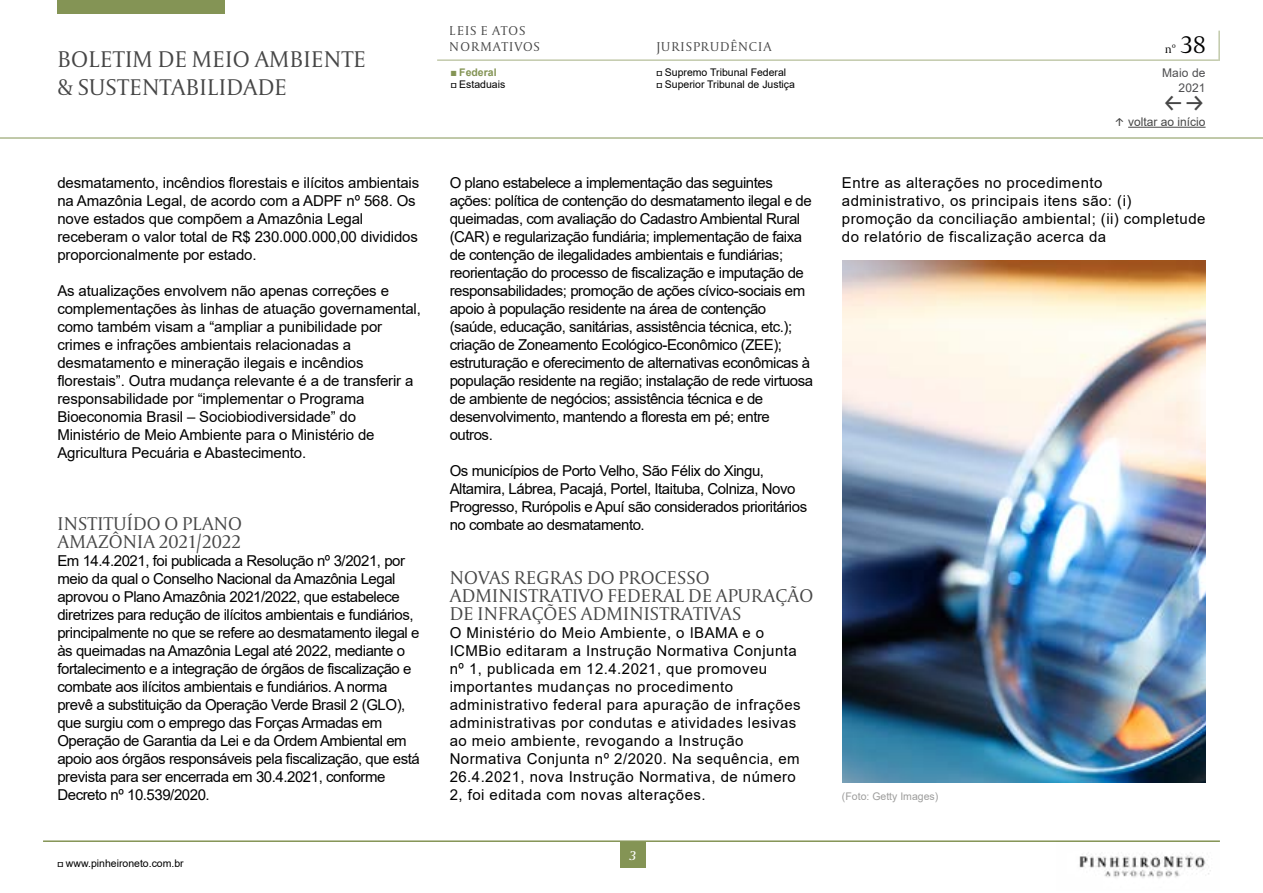
<style>
.page{position:relative;width:1263px;height:893px;background:#fff}
.page>*{position:absolute;margin:0;border:0;box-sizing:border-box;transform-origin:0 0}
.t1{font:300 24px/28.8px "Capitolium 2";letter-spacing:.01em;color:#464646}
.t2{font:24px "Fira Sans";color:#464646}
.t3{font:300 19.5px/18px "Capitolium 2";letter-spacing:.01em;color:#464646}
.t4{font:italic 18px "Capitolium 2";color:#fff}
.t5{font:15px/18px "Arial";letter-spacing:-.03em;color:#000}
.t6{font:15px/18px "Arial";letter-spacing:-.01em;color:#000}
.t7{font:15px/18px "Arial";letter-spacing:.03em;color:#000}
.t8{font:300 13.5px/16.2px "Capitolium 2";letter-spacing:.07em;color:#464646}
.t9{font:12px "Arial";color:#464646}
.t10{font:12px/15px "Arial";letter-spacing:.01em;color:#4e4e50;text-align:right}
.t11{font:300 12px "Capitolium 2";color:#000}
.t12{font:10.5px/12.6px "Arial";color:#000}
.t13{font:10.5px "Arial";color:#9d9d9c}
.s1{font-family:"Tisa Pro"}
.s2{font-family:"Tisa Pro";font-weight:700;color:#849455}
.s3{font-weight:700;color:#849455}
.s4{font-size:25.5px}
.s5{font-family:"Fira Sans"}
</style>
<div class="page">
<hr style="left:1128px;top:127px;width:77px;height:1px;background:#464646">
<div style="left:620px;top:842px;width:26px;height:25px;background:#849455"></div>
<hr style="left:437px;top:59px;width:781px;height:2px;background:#849455">
<hr style="left:1218px;top:31px;width:2px;height:30px;background:#849455">
<div style="left:57px;top:0;width:168px;height:13px;background:#849455"></div>
<hr style="left:43px;top:840px;width:1177px;height:2px;background:#849455">
<img style="left:1079px;top:841px;width:141px;height:37px">
<hr style="left:0;top:138px;width:1263px;height:1px;background:#849455">
<img style="left:842px;top:260px;width:363px;height:522px">
<h1 class="t1" style="left:57px;top:44px;width:310px">BOLETIM DE MEIO AMBIENTE &amp; SUSTENTABILIDADE</h1>
<p class="t6" style="left:57px;top:174px;width:363px">desmatamento, incêndios florestais e ilícitos ambientais na Amazônia Legal, de acordo com a ADPF nº 568. Os nove estados que compõem a Amazônia Legal receberam o valor total de R$ 230.000.000,00 divididos proporcionalmente por estado.</p>
<p class="t6" style="left:57px;top:282px;width:365px">As atualizações envolvem não apenas correções e complementações às linhas de atuação governamental, como também visam a “ampliar a punibilidade por crimes e infrações ambientais relacionadas a desmatamento e mineração ilegais e incêndios florestais”. Outra mudança relevante é a de transferir a responsabilidade por “implementar o Programa Bioeconomia Brasil – Sociobiodiversidade” do Ministério de Meio Ambiente para o Ministério de Agricultura Pecuária e Abastecimento.</p>
<h2 class="t3" style="left:58px;top:514px;width:186px">INSTITUÍDO O PLANO<br>AMAZÔNIA 2021/2022</h2>
<p class="t5" style="left:57px;top:552px;width:364px">Em 14.4.2021, foi publicada a Resolução nº 3/2021, por meio da qual o Conselho Nacional da Amazônia Legal aprovou o Plano Amazônia 2021/2022, que estabelece diretrizes para redução de ilícitos ambientais e fundiários, principalmente no que se refere ao desmatamento ilegal e às queimadas na Amazônia Legal até 2022, mediante o fortalecimento e a integração de órgãos de fiscalização e combate aos ilícitos ambientais e fundiários. A norma prevê a substituição da Operação Verde Brasil 2 (GLO), que surgiu com o emprego das Forças Armadas em Operação de Garantia da Lei e da Ordem Ambiental em apoio aos órgãos responsáveis pela fiscalização, que está prevista para ser encerrada em 30.4.2021, conforme Decreto nº 10.539/2020.</p>
<p class="t12" style="left:57px;top:857px;width:128px"><span class="s1">▫</span> www.pinheironeto.com.br</p>
<p class="t8" style="left:450px;top:22px;width:92px">LEIS E ATOS<br>NORMATIVOS</p>
<p class="t12" style="left:451px;top:65px;width:56px"><span class="s2">▪</span> <span class="s3">Federal<br></span><span class="s1">▫</span> Estaduais</p>
<p class="t8" style="left:656px;top:38px;width:116px">JURISPRUDÊNCIA</p>
<p class="t12" style="left:656px;top:65px;width:140px"><span class="s1">▫</span> Supremo Tribunal Federal<br><span class="s1">▫</span> Superior Tribunal de Justiça</p>
<p class="t5" style="left:450px;top:174px;width:365px">O plano estabelece a implementação das seguintes ações: política de contenção do desmatamento ilegal e de queimadas, com avaliação do Cadastro Ambiental Rural (CAR) e regularização fundiária; implementação de faixa de contenção de ilegalidades ambientais e fundiárias; reorientação do processo de fiscalização e imputação de responsabilidades; promoção de ações cívico-sociais em apoio à população residente na área de contenção (saúde, educação, sanitárias, assistência técnica, etc.); criação de Zoneamento Ecológico-Econômico (ZEE); estruturação e oferecimento de alternativas econômicas à população residente na região; instalação de rede virtuosa de ambiente de negócios; assistência técnica e de desenvolvimento, mantendo a floresta em pé; entre outros.</p>
<p class="t5" style="left:450px;top:462px;width:359px">Os municípios de Porto Velho, São Félix do Xingu, Altamira, Lábrea, Pacajá, Portel, Itaituba, Colniza, Novo Progresso, Rurópolis e Apuí são considerados prioritários no combate ao desmatamento.</p>
<h2 class="t3" style="left:450px;top:568px;width:365px">NOVAS REGRAS DO PROCESSO<br>ADMINISTRATIVO FEDERAL DE APURAÇÃO<br>DE INFRAÇÕES ADMINISTRATIVAS</h2>
<p class="t7" style="left:450px;top:624px;width:352px">O Ministério do Meio Ambiente, o IBAMA e o ICMBio editaram a Instrução Normativa Conjunta nº 1, publicada em 12.4.2021, que promoveu importantes mudanças no procedimento administrativo federal para apuração de infrações administrativas por condutas e atividades lesivas ao meio ambiente, revogando a Instrução Normativa Conjunta nº 2/2020. Na sequência, em 26.4.2021, nova Instrução Normativa, de número 2, foi editada com novas alterações.</p>
<p class="t4" style="left:629px;top:842px;width:9px">3</p>
<p class="t11" style="left:1165px;top:41px;width:42px">nº <span class="s4">38</span></p>
<p class="t10" style="left:1162px;top:65px;width:45px">Maio de<br>2021</p>
<h1 class="t2" style="left:1162px;top:84px;width:45px">←→</h1>
<p class="t9" style="left:1114px;top:113px;width:93px"><span class="s5">↑</span> voltar ao início</p>
<p class="t7" style="left:842px;top:174px;width:365px">Entre as alterações no procedimento administrativo, os principais itens são: (i)<br>promoção da conciliação ambiental; (ii) completude do relatório de fiscalização acerca da</p>
<p class="t13" style="left:842px;top:789px;width:98px">(Foto: Getty Images)</p>
</div>
